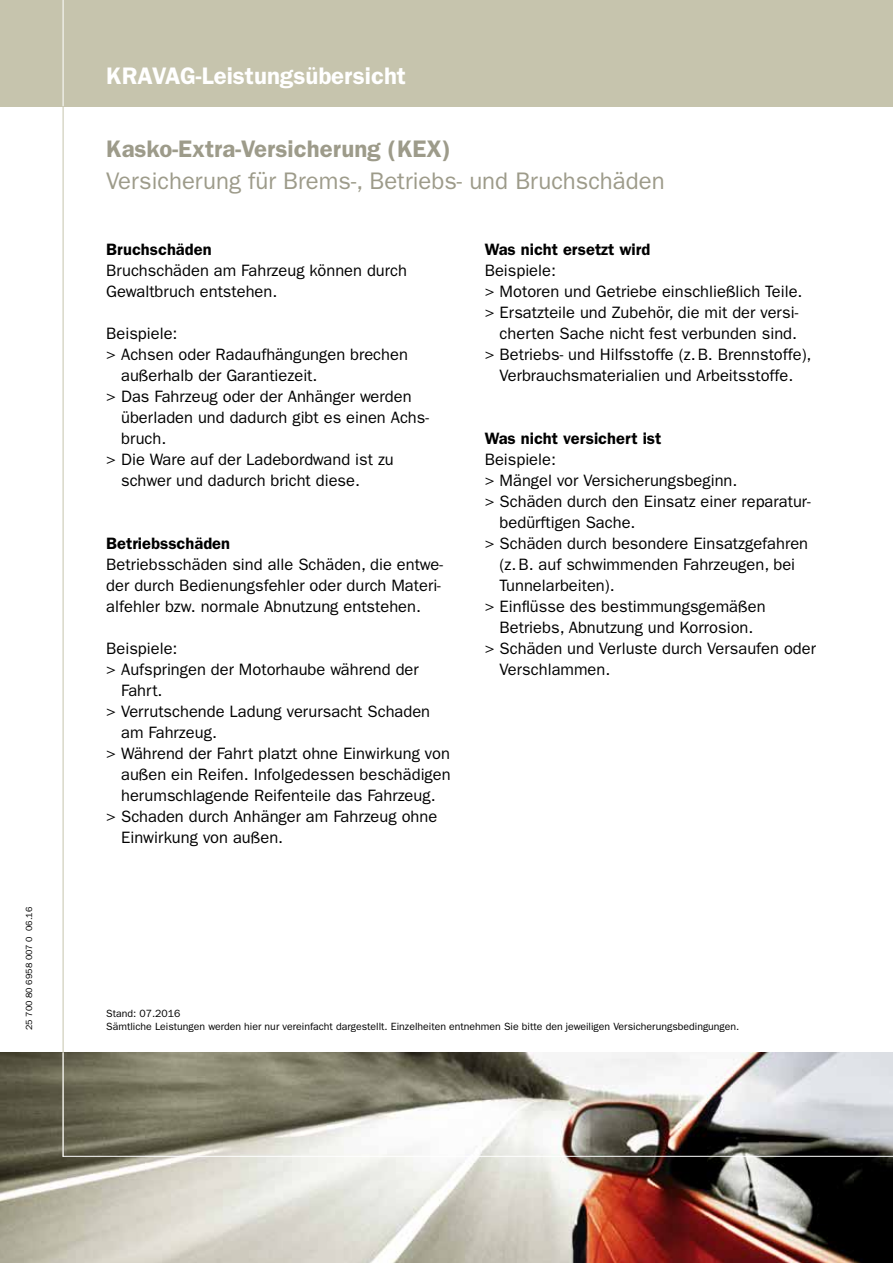
<style>
.page{position:relative;width:893px;height:1263px;background:#fff}
.page>*{position:absolute;margin:0;border:0;box-sizing:border-box;transform-origin:0 0}
.t1{font:24px "ITC Franklin Gothic Std";color:#9d9b8a}
.t2{font:600 24px "ITC Franklin Gothic Std";color:#9d9b8a}
.t3{font:600 24px "ITC Franklin Gothic Std";color:#fff}
.t4{font:16.5px/21px "ITC Franklin Gothic Std";color:#000}
.t5{font:600 16.5px "ITC Franklin Gothic Std";color:#000}
.t6{font:10.5px/12.6px "ITC Franklin Gothic Std";color:#000}
.t7{font:9px "ITC Franklin Gothic Std";letter-spacing:-.005em;color:#000}
</style>
<div class="page">
<img style="left:0;top:1052px;width:893px;height:211px">
<div style="left:0;top:0;width:893px;height:106px;background:#c6c4ad"></div>
<hr style="left:63px;top:0;width:1px;height:106px;background:#fff">
<hr style="left:63px;top:106px;width:1px;height:1051px;background:#c6c4ad">
<hr style="left:63px;top:1156px;width:830px;height:1px;background:#fff">
<hr style="left:63px;top:1052px;width:1px;height:105px;background:#fff">
<p class="t7" style="left:24px;top:1030px;width:125px;rotate:-90deg">25 700 80 6958 007 0 06.16</p>
<h1 class="t3" style="left:106px;top:61px;width:301px">KRAVAG-Leistungsübersicht</h1>
<h1 class="t2" style="left:106px;top:135px;width:346px">Kasko-Extra-Versicherung (KEX)</h1>
<h1 class="t1" style="left:106px;top:167px;width:560px">Versicherung für Brems-, Betriebs- und Bruchschäden</h1>
<p class="t5" style="left:106px;top:239px;width:107px">Bruchschäden</p>
<p class="t4" style="left:106px;top:260px;width:302px">Bruchschäden am Fahrzeug können durch<br>Gewaltbruch entstehen.</p>
<p class="t4" style="left:106px;top:323px;width:73px">Beispiele:</p>
<p class="t4" style="left:106px;top:344px;width:303px">&gt; Achsen oder Radaufhängungen brechen</p>
<p class="t4" style="left:121px;top:365px;width:198px">außerhalb der Garantiezeit.</p>
<p class="t4" style="left:106px;top:386px;width:307px">&gt; Das Fahrzeug oder der Anhänger werden</p>
<p class="t4" style="left:121px;top:407px;width:309px">überladen und dadurch gibt es einen Achs-</p>
<p class="t4" style="left:121px;top:428px;width:47px">bruch.</p>
<p class="t4" style="left:106px;top:449px;width:289px">&gt; Die Ware auf der Ladebordwand ist zu</p>
<p class="t4" style="left:121px;top:470px;width:240px">schwer und dadurch bricht diese.</p>
<p class="t5" style="left:106px;top:533px;width:125px">Betriebsschäden</p>
<p class="t4" style="left:106px;top:554px;width:338px">Betriebsschäden sind alle Schäden, die entwe&shy;der durch Bedienungsfehler oder durch Materi&shy;alfehler bzw. normale Abnutzung entstehen.</p>
<p class="t4" style="left:106px;top:638px;width:73px">Beispiele:</p>
<p class="t4" style="left:106px;top:659px;width:314px">&gt; Aufspringen der Motorhaube während der</p>
<p class="t4" style="left:121px;top:680px;width:43px">Fahrt.</p>
<p class="t4" style="left:106px;top:701px;width:325px">&gt; Verrutschende Ladung verursacht Schaden</p>
<p class="t4" style="left:121px;top:722px;width:97px">am Fahrzeug.</p>
<p class="t4" style="left:106px;top:743px;width:345px">&gt; Während der Fahrt platzt ohne Einwirkung von</p>
<p class="t4" style="left:121px;top:764px;width:331px">außen ein Reifen. Infolgedessen beschädigen</p>
<p class="t4" style="left:121px;top:785px;width:316px">herumschlagende Reifenteile das Fahrzeug.</p>
<p class="t4" style="left:106px;top:806px;width:332px">&gt; Schaden durch Anhänger am Fahrzeug ohne</p>
<p class="t4" style="left:121px;top:827px;width:164px">Einwirkung von außen.</p>
<p class="t5" style="left:485px;top:240px;width:167px">Was nicht ersetzt wird</p>
<p class="t4" style="left:485px;top:260px;width:73px">Beispiele:</p>
<p class="t4" style="left:485px;top:281px;width:319px">&gt; Motoren und Getriebe einschließlich Teile.</p>
<p class="t4" style="left:485px;top:302px;width:315px">&gt; Ersatzteile und Zubehör, die mit der versi-</p>
<p class="t4" style="left:500px;top:323px;width:299px">cherten Sache nicht fest verbunden sind.</p>
<p class="t4" style="left:485px;top:344px;width:328px">&gt; Betriebs- und Hilfsstoffe (z.B. Brennstoffe),</p>
<p class="t4" style="left:500px;top:365px;width:295px">Verbrauchsmaterialien und Arbeitsstoffe.</p>
<p class="t5" style="left:485px;top:429px;width:178px">Was nicht versichert ist</p>
<p class="t4" style="left:485px;top:449px;width:73px">Beispiele:</p>
<p class="t4" style="left:485px;top:470px;width:254px">&gt; Mängel vor Versicherungsbeginn.</p>
<p class="t4" style="left:485px;top:491px;width:328px">&gt; Schäden durch den Einsatz einer reparatur-</p>
<p class="t4" style="left:500px;top:512px;width:137px">bedürftigen Sache.</p>
<p class="t4" style="left:485px;top:533px;width:325px">&gt; Schäden durch besondere Einsatzgefahren</p>
<p class="t4" style="left:500px;top:554px;width:297px">(z.B. auf schwimmenden Fahrzeugen, bei</p>
<p class="t4" style="left:500px;top:575px;width:117px">Tunnelarbeiten).</p>
<p class="t4" style="left:485px;top:596px;width:282px">&gt; Einflüsse des bestimmungsgemäßen</p>
<p class="t4" style="left:500px;top:617px;width:255px">Betriebs, Abnutzung und Korrosion.</p>
<p class="t4" style="left:485px;top:638px;width:333px">&gt; Schäden und Verluste durch Versaufen oder</p>
<p class="t4" style="left:500px;top:659px;width:112px">Verschlammen.</p>
<p class="t6" style="left:106px;top:1007px;width:634px">Stand: 07.2016<br>Sämtliche Leistungen werden hier nur vereinfacht dargestellt. Einzelheiten entnehmen Sie bitte den jeweiligen Versicherungsbedingungen.</p>
</div>
